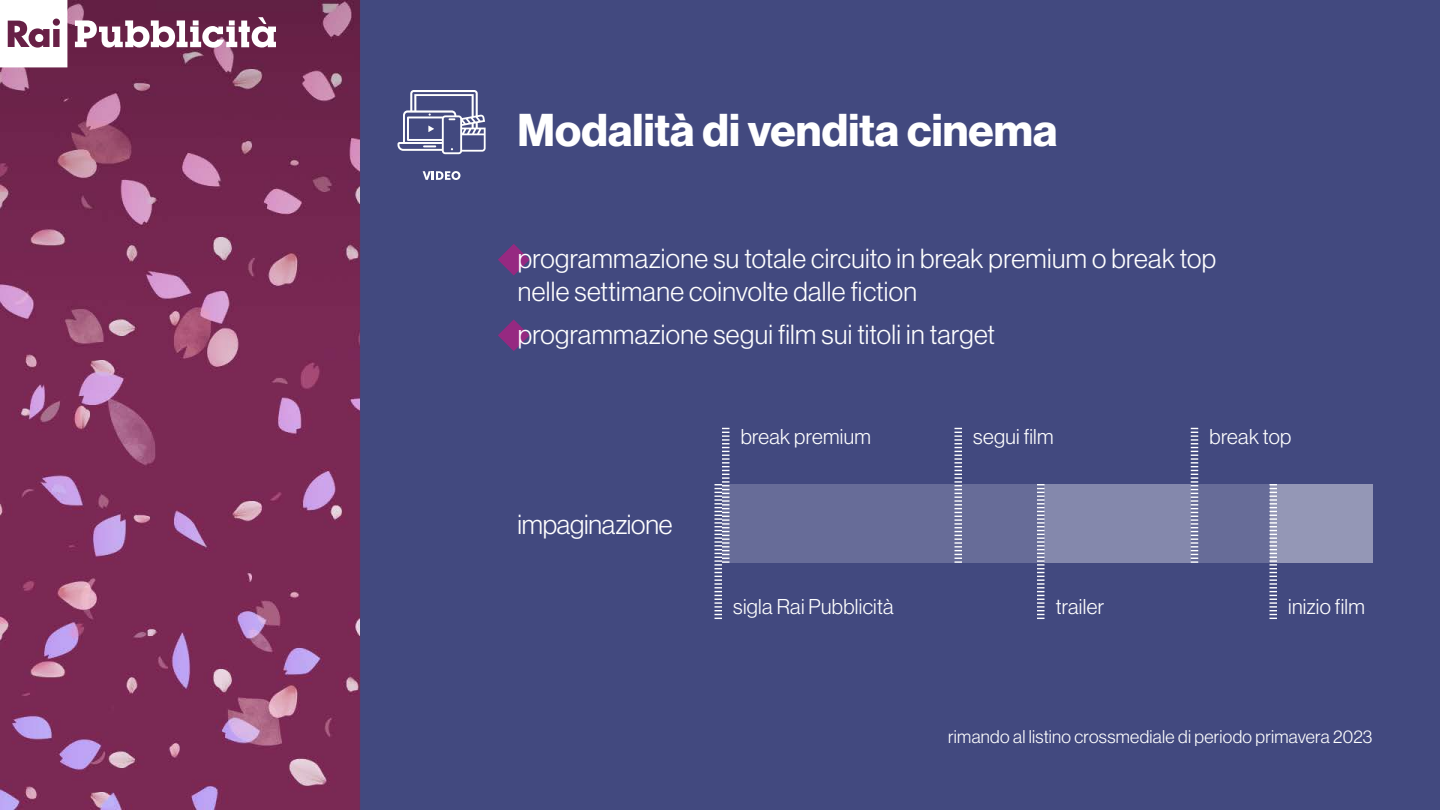
<style>
.page{position:relative;width:1440px;height:810px;background:#fff}
.page>*{position:absolute;margin:0;border:0;box-sizing:border-box;transform-origin:0 0}
.t1{font:45px "N Haas Grotesk DS Pro 75 Bd";letter-spacing:.005em;color:#fff}
.t2{font:27px/32.4px "N Haas Grotesk DS Pro 45 Lt";letter-spacing:.01em;color:#fff}
.t3{font:21px "N Haas Grotesk DS Pro 45 Lt";letter-spacing:.015em;color:#fff}
.t4{font:18px "N Haas Grotesk DS Pro 45 Lt";letter-spacing:.015em;color:#fff}
</style>
<div class="page">
<img style="left:0;top:0;width:1440px;height:810px">
<svg style="left:0;top:0;width:67px;height:67px"></svg>
<div style="left:35px;top:34px;width:8px;height:8px;background:#fff;border-radius:50%"></div>
<svg style="left:75px;top:17px;width:201px;height:31px"></svg>
<svg style="left:498px;top:244px;width:32px;height:32px"></svg>
<svg style="left:498px;top:319px;width:32px;height:32px"></svg>
<svg style="left:423px;top:171px;width:37px;height:9px"></svg>
<svg style="left:398px;top:90px;width:88px;height:64px"></svg>
<svg style="left:1191px;top:428px;width:7px;height:56px"></svg>
<svg style="left:955px;top:428px;width:7px;height:56px"></svg>
<svg style="left:1037px;top:563px;width:8px;height:56px"></svg>
<svg style="left:1270px;top:563px;width:7px;height:56px"></svg>
<div style="left:722px;top:484px;width:650px;height:79px;background:#676c98"></div>
<div style="left:1270px;top:484px;width:102px;height:79px;background:#9497b6"></div>
<div style="left:1045px;top:484px;width:146px;height:79px;background:#8488ac"></div>
<svg style="left:715px;top:428px;width:15px;height:191px"></svg>
<h1 class="t1" style="left:518px;top:104px;width:541px">Modalità di vendita cinema</h1>
<p class="t2" style="left:518px;top:243px;width:700px">programmazione su totale circuito in break premium o break top nelle settimane coinvolte dalle fiction</p>
<p class="t2" style="left:518px;top:319px;width:479px">programmazione segui film sui titoli in target</p>
<p class="t2" style="left:517px;top:508px;width:157px">impaginazione</p>
<p class="t3" style="left:741px;top:424px;width:132px">break premium</p>
<p class="t3" style="left:973px;top:425px;width:82px">segui film</p>
<p class="t3" style="left:1209px;top:425px;width:83px">break top</p>
<p class="t3" style="left:733px;top:595px;width:162px">sigla Rai Pubblicità</p>
<p class="t3" style="left:1056px;top:595px;width:50px">trailer</p>
<p class="t3" style="left:1288px;top:595px;width:78px">inizio film</p>
<p class="t4" style="left:948px;top:726px;width:426px">rimando al listino crossmediale di periodo primavera 2023</p>
</div>
